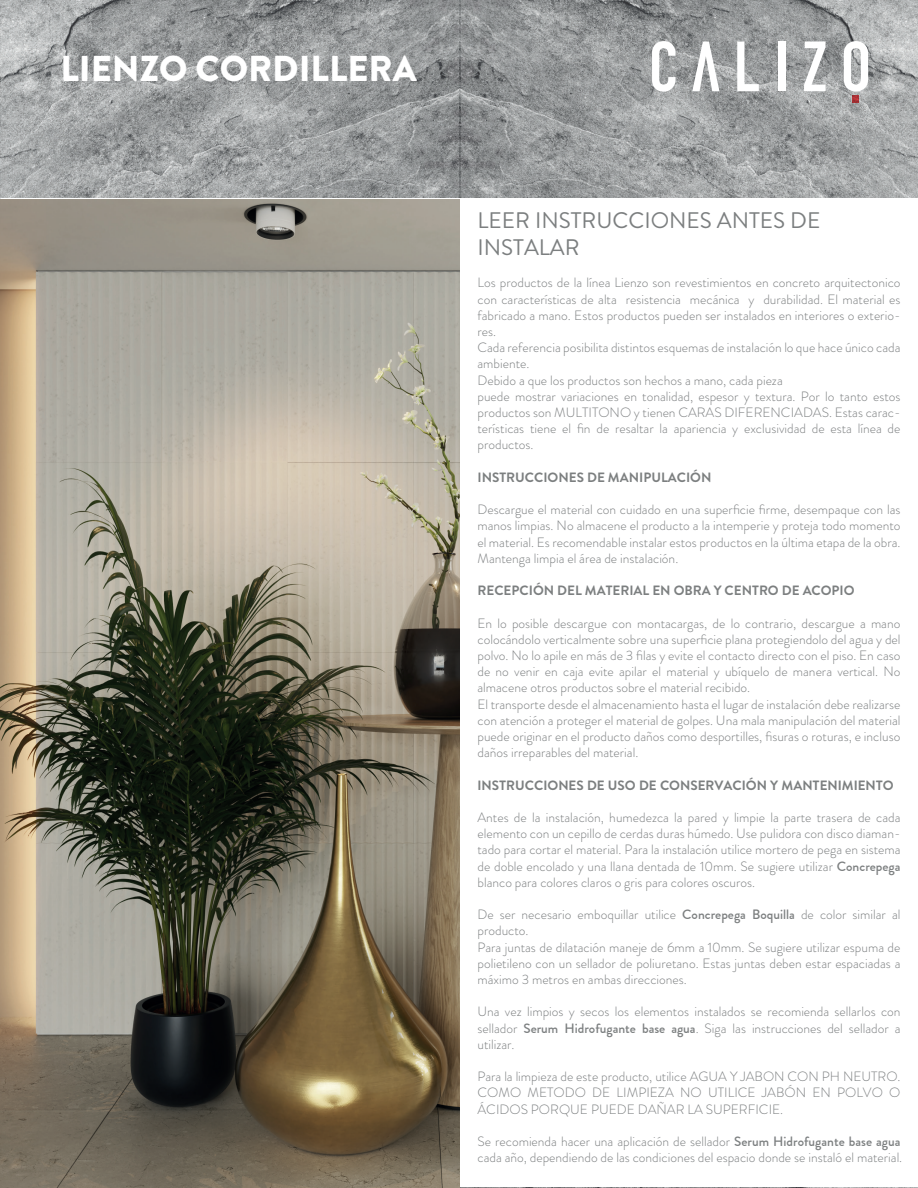
<style>
.page{position:relative;width:918px;height:1188px;background:#fff}
.page>*{position:absolute;margin:0;border:0;box-sizing:border-box;transform-origin:0 0}
.t1{font:900 36px "Brandon Grotesque";color:#fff}
.t2{font:22.5px/27px "Brandon Grotesque";color:#7c7f80}
.t3{font:300 13.5px/16.2px "Brandon Grotesque";color:#7c7f80}
.t4{font:700 13.5px "Brandon Grotesque";color:#7c7f80}
.t5{font:700 13.5px "Brandon Text";color:#7c7f80}
.s1{font-weight:500}
</style>
<div class="page">
<img style="left:0;top:0;width:918px;height:198px">
<svg style="left:652px;top:41px;width:23px;height:51px"></svg>
<svg style="left:692px;top:41px;width:27px;height:50px"></svg>
<svg style="left:737px;top:41px;width:22px;height:50px"></svg>
<div style="left:778px;top:41px;width:7px;height:50px;background:#fff"></div>
<svg style="left:804px;top:41px;width:22px;height:50px"></svg>
<svg style="left:844px;top:41px;width:24px;height:51px"></svg>
<svg style="left:853px;top:95px;width:6px;height:7px"></svg>
<img style="left:459px;top:1187px;width:458px;height:1px">
<img style="left:0;top:199px;width:459px;height:989px">
<h1 class="t1" style="left:60px;top:43px;width:358px">LIENZO CORDILLERA</h1>
<h2 class="t2" style="left:477px;top:207px;width:344px">LEER INSTRUCCIONES ANTES DE<br>INSTALAR</h2>
<p class="t3" style="left:477px;top:275px;width:425px">Los productos de la línea Lienzo son revestimientos en concreto arquitectonico con características de alta resistencia mecánica y durabilidad. El material es fabricado a mano. Estos productos pueden ser instalados en interiores o exterio&shy;res.<br>Cada referencia posibilita distintos esquemas de instalación lo que hace único cada ambiente.<br>Debido a que los productos son hechos a mano, cada pieza<br>puede mostrar variaciones en tonalidad, espesor y textura. Por lo tanto estos productos son MULTITONO y tienen CARAS DIFERENCIADAS. Estas carac&shy;terísticas tiene el fin de resaltar la apariencia y exclusividad de esta línea de productos.</p>
<p class="t4" style="left:477px;top:468px;width:236px">INSTRUCCIONES DE MANIPULACIÓN</p>
<p class="t3" style="left:477px;top:502px;width:425px;text-align:justify">Descargue el material con cuidado en una superficie firme, desempaque con las manos limpias. No almacene el producto a la intemperie y proteja todo momento el material. Es recomendable instalar estos productos en la última etapa de la obra.<br>Mantenga limpia el área de instalación.</p>
<p class="t4" style="left:477px;top:581px;width:379px">RECEPCIÓN DEL MATERIAL EN OBRA Y CENTRO DE ACOPIO</p>
<p class="t3" style="left:477px;top:615px;width:425px">En lo posible descargue con montacargas, de lo contrario, descargue a mano colocándolo verticalmente sobre una superficie plana protegiendolo del agua y del polvo. No lo apile en más de 3 filas y evite el contacto directo con el piso. En caso de no venir en caja evite apilar el material y ubíquelo de manera vertical. No almacene otros productos sobre el material recibido.<br>El transporte desde el almacenamiento hasta el lugar de instalación debe realizarse con atención a proteger el material de golpes. Una mala manipulación del material puede originar en el producto daños como desportilles, fisuras o roturas, e incluso daños irreparables del material.</p>
<p class="t5" style="left:477px;top:776px;width:418px">INSTRUCCIONES DE USO DE CONSERVACIÓN Y MANTENIMIENTO</p>
<p class="t3" style="left:477px;top:809px;width:425px;text-align:justify">Antes de la instalación, humedezca la pared y limpie la parte trasera de cada elemento con un cepillo de cerdas duras húmedo. Use pulidora con disco diaman&shy;tado para cortar el material. Para la instalación utilice mortero de pega en sistema de doble encolado y una llana dentada de 10mm. Se sugiere utilizar <span class="s1">Concrepega </span>blanco para colores claros o gris para colores oscuros.</p>
<p class="t3" style="left:477px;top:907px;width:425px">De ser necesario emboquillar utilice <span class="s1">Concrepega Boquilla</span> de color similar al producto.<br>Para juntas de dilatación maneje de 6mm a 10mm. Se sugiere utilizar espuma de polietileno con un sellador de poliuretano. Estas juntas deben estar espaciadas a máximo 3 metros en ambas direcciones.</p>
<p class="t3" style="left:477px;top:1004px;width:425px;text-align:justify">Una vez limpios y secos los elementos instalados se recomienda sellarlos con sellador <span class="s1">Serum Hidrofugante base agua</span>. Siga las instrucciones del sellador a utilizar.</p>
<p class="t3" style="left:477px;top:1069px;width:425px;text-align:justify">Para la limpieza de este producto, utilice AGUA Y JABON CON PH NEUTRO.<br>COMO METODO DE LIMPIEZA NO UTILICE JABÓN EN POLVO O ÁCIDOS PORQUE PUEDE DAÑAR LA SUPERFICIE.</p>
<p class="t3" style="left:477px;top:1133px;width:426px">Se recomienda hacer una aplicación de sellador <span class="s1">Serum Hidrofugante base agua </span>cada año, dependiendo de las condiciones del espacio donde se instaló el material.</p>
</div>
